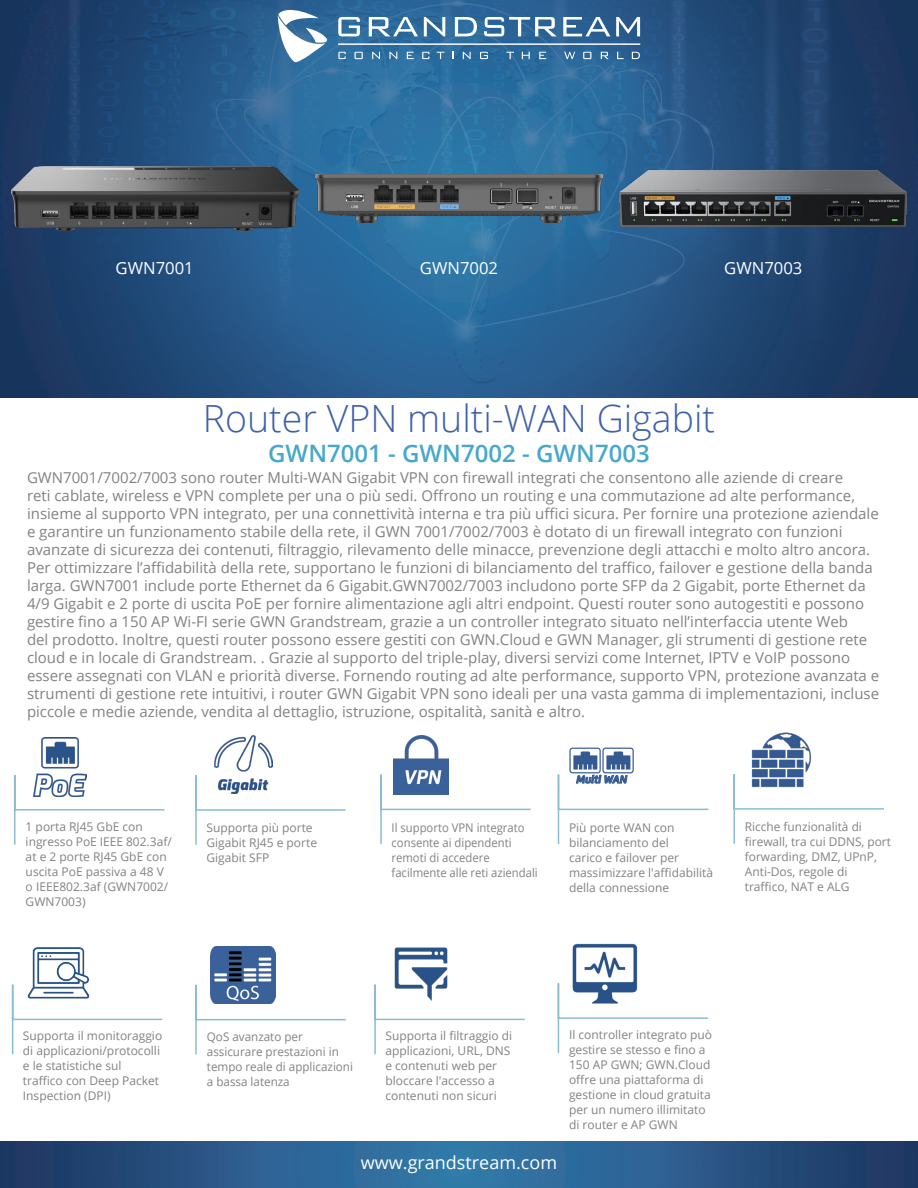
<style>
.page{position:relative;width:918px;height:1188px;background:#fff}
.page>*{position:absolute;margin:0;border:0;box-sizing:border-box;transform-origin:0 0}
.t1{font:300 37.5px "Open Sans";color:#3e60ac}
.t2{font:600 24px "Open Sans";color:#46a8ca}
.t3{font:18px "Open Sans";color:#fff}
.t4{font:16.65px "Open Sans";color:#fff}
.t5{font:15px/18px "Open Sans";color:#808285}
.t6{font:12px/15px "Open Sans";color:#808285}
.t7{font:12px/15px "Open Sans";color:#808285;scale:.94 1}
.t8{font:italic 700 10.65px "Flexo W01";color:#355a92}
</style>
<div class="page">
<img style="left:0;top:0;width:918px;height:397px">
<svg style="left:278px;top:10px;width:49px;height:52px"></svg>
<svg style="left:338px;top:17px;width:22px;height:19px"></svg>
<svg style="left:369px;top:17px;width:49px;height:19px"></svg>
<svg style="left:424px;top:17px;width:21px;height:19px"></svg>
<svg style="left:455px;top:17px;width:22px;height:19px"></svg>
<svg style="left:484px;top:17px;width:73px;height:19px"></svg>
<svg style="left:563px;top:17px;width:47px;height:19px"></svg>
<svg style="left:616px;top:17px;width:24px;height:19px"></svg>
<svg style="left:338px;top:52px;width:8px;height:7px"></svg>
<svg style="left:355px;top:52px;width:8px;height:7px"></svg>
<svg style="left:372px;top:52px;width:8px;height:7px"></svg>
<svg style="left:389px;top:52px;width:8px;height:7px"></svg>
<svg style="left:407px;top:52px;width:7px;height:7px"></svg>
<svg style="left:422px;top:52px;width:8px;height:7px"></svg>
<svg style="left:437px;top:52px;width:7px;height:7px"></svg>
<svg style="left:463px;top:52px;width:8px;height:7px"></svg>
<svg style="left:480px;top:52px;width:8px;height:7px"></svg>
<svg style="left:506px;top:52px;width:8px;height:7px"></svg>
<svg style="left:522px;top:52px;width:8px;height:7px"></svg>
<svg style="left:539px;top:52px;width:7px;height:7px"></svg>
<svg style="left:632px;top:52px;width:8px;height:7px"></svg>
<svg style="left:583px;top:52px;width:8px;height:7px"></svg>
<svg style="left:601px;top:52px;width:8px;height:7px"></svg>
<svg style="left:617px;top:52px;width:7px;height:7px"></svg>
<svg style="left:564px;top:52px;width:11px;height:7px"></svg>
<hr style="left:338px;top:44px;width:302px;height:1px;background:#fff">
<svg style="left:0;top:1142px;width:918px;height:46px;background:#295988"></svg>
<svg style="left:557px;top:982px;width:152px;height:71px"></svg>
<img style="left:573px;top:943px;width:64px;height:60px">
<svg style="left:195px;top:983px;width:151px;height:72px"></svg>
<img style="left:210px;top:946px;width:65px;height:58px">
<svg style="left:380px;top:773px;width:151px;height:72px"></svg>
<img style="left:393px;top:736px;width:55px;height:59px">
<svg style="left:374px;top:984px;width:151px;height:71px"></svg>
<img style="left:389px;top:947px;width:64px;height:59px">
<svg style="left:733px;top:774px;width:151px;height:70px"></svg>
<img style="left:751px;top:732px;width:60px;height:58px">
<svg style="left:557px;top:748px;width:152px;height:97px"></svg>
<svg style="left:14px;top:775px;width:151px;height:70px"></svg>
<img style="left:33px;top:737px;width:54px;height:59px">
<svg style="left:195px;top:775px;width:151px;height:70px"></svg>
<img style="left:214px;top:735px;width:58px;height:59px">
<svg style="left:11px;top:984px;width:152px;height:71px"></svg>
<img style="left:26px;top:947px;width:65px;height:58px">
<img style="left:316px;top:174px;width:286px;height:48px">
<img style="left:620px;top:170px;width:287px;height:57px">
<img style="left:11px;top:167px;width:287px;height:63px">
<p class="t4" style="left:116px;top:256px;width:80px">GWN7001</p>
<p class="t4" style="left:420px;top:256px;width:80px">GWN7002</p>
<p class="t4" style="left:724px;top:256px;width:80px">GWN7003</p>
<p class="t1" style="left:203px;top:392px;width:514px">Router VPN multi-WAN Gigabit</p>
<p class="t5" style="left:27px;top:469px;width:854px">GWN7001/7002/7003 sono router Multi-WAN Gigabit VPN con firewall integrati che consentono alle aziende di creare<br>reti cablate, wireless e VPN complete per una o più sedi. Offrono un routing e una commutazione ad alte performance, insieme al supporto VPN integrato, per una connettività interna e tra più uffici sicura. Per fornire una protezione aziendale e garantire un funzionamento stabile della rete, il GWN 7001/7002/7003 è dotato di un firewall integrato con funzioni avanzate di sicurezza dei contenuti, filtraggio, rilevamento delle minacce, prevenzione degli attacchi e molto altro ancora.<br>Per ottimizzare l’affidabilità della rete, supportano le funzioni di bilanciamento del traffico, failover e gestione della banda larga. GWN7001 include porte Ethernet da 6 Gigabit.GWN7002/7003 includono porte SFP da 2 Gigabit, porte Ethernet da 4/9 Gigabit e 2 porte di uscita PoE per fornire alimentazione agli altri endpoint. Questi router sono autogestiti e possono gestire fino a 150 AP Wi-FI serie GWN Grandstream, grazie a un controller integrato situato nell’interfaccia utente Web<br>del prodotto. Inoltre, questi router possono essere gestiti con GWN.Cloud e GWN Manager, gli strumenti di gestione rete cloud e in locale di Grandstream. . Grazie al supporto del triple-play, diversi servizi come Internet, IPTV e VoIP possono essere assegnati con VLAN e priorità diverse. Fornendo routing ad alte performance, supporto VPN, protezione avanzata e strumenti di gestione rete intuitivi, i router GWN Gigabit VPN sono ideali per una vasta gamma di implementazioni, incluse piccole e medie aziende, vendita al dettaglio, istruzione, ospitalità, sanità e altro.</p>
<p class="t2" style="left:268px;top:437px;width:383px">GWN7001 - GWN7002 - GWN7003</p>
<p class="t6" style="left:26px;top:819px;width:148px">1 porta RJ45 GbE con ingresso PoE IEEE 802.3af/ at e 2 porte RJ45 GbE con uscita PoE passiva a 48 V o IEEE802.3af (GWN7002/<br>GWN7003)</p>
<p class="t6" style="left:207px;top:820px;width:112px">Supporta più porte<br>Gigabit RJ45 e porte<br>Gigabit SFP</p>
<p class="t7" style="left:392px;top:819px;width:157px">Il supporto VPN integrato consente ai dipendenti remoti di accedere facilmente alle reti aziendali</p>
<p class="t8" style="left:576px;top:773px;width:52px">Multi WAN</p>
<p class="t6" style="left:569px;top:819px;width:146px">Più porte WAN con bilanciamento del<br>carico e failover per massimizzare l'affidabilità della connessione</p>
<p class="t6" style="left:745px;top:819px;width:148px">Ricche funzionalità di firewall, tra cui DDNS, port forwarding, DMZ, UPnP,</p>
<p class="t6" style="left:745px;top:864px;width:106px">Anti-Dos, regole di traffico, NAT e ALG</p>
<p class="t6" style="left:23px;top:1028px;width:141px">Supporta il monitoraggio di applicazioni/protocolli e le statistiche sul traffico con Deep Packet<br>Inspection (DPI)</p>
<p class="t6" style="left:207px;top:1029px;width:148px">QoS avanzato per assicurare prestazioni in tempo reale di applicazioni a bassa latenza</p>
<p class="t6" style="left:385px;top:1028px;width:128px">Supporta il filtraggio di applicazioni, URL, DNS e contenuti web per bloccare l'accesso a contenuti non sicuri</p>
<p class="t3" style="left:361px;top:1151px;width:198px">www.grandstream.com</p>
<p class="t6" style="left:569px;top:1027px;width:145px">Il controller integrato può gestire se stesso e fino a<br>150 AP GWN; GWN.Cloud offre una piattaforma di gestione in cloud gratuita per un numero illimitato di router e AP GWN</p>
</div>
